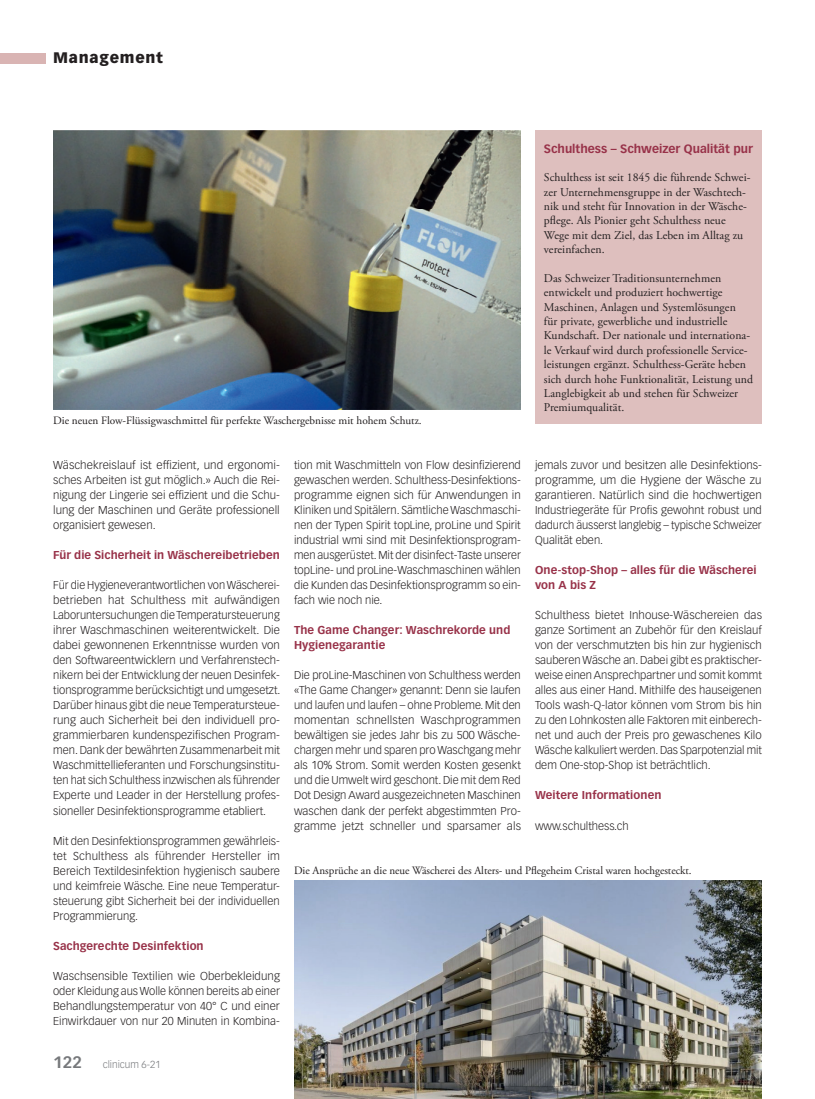
<style>
.page{position:relative;width:815px;height:1099px;background:#fff}
.page>*{position:absolute;margin:0;border:0;box-sizing:border-box;transform-origin:0 0}
.t1{font:900 15px "Vectora LT Std";letter-spacing:.05em;color:#231f20}
.t2{font:11.88px/14.4px "Adobe Garamond Pro";letter-spacing:.005em;color:#231f20}
.t3{font:700 11.88px "Vectora LT Std";color:#983249}
.t4{font:300 11.25px/15px "Vectora LT Std";color:#231f20;text-align:justify}
.t5{font:700 11.25px/15px "Vectora LT Std";letter-spacing:.005em;color:#983249}
.t6{font:11.25px "Adobe Garamond Pro";color:#231f20}
.t7{font:300 10px "Vectora LT Std";color:#76787b}
.s1{font-weight:700;font-size:16.25px}
</style>
<div class="page">
<div style="left:0;top:53px;width:45px;height:10px;background:#d9b4b3"></div>
<div style="left:535px;top:130px;width:227px;height:294px;background:#debfbe"></div>
<img style="left:53px;top:130px;width:468px;height:279px">
<img style="left:294px;top:881px;width:468px;height:217px">
<h1 class="t1" style="left:53px;top:49px;width:111px">Management</h1>
<p class="t6" style="left:53px;top:414px;width:370px">Die neuen Flow-Flüssigwaschmittel für perfekte Waschergebnisse mit hohem Schutz.</p>
<p class="t3" style="left:544px;top:141px;width:211px">Schulthess – Schweizer Qualität pur</p>
<p class="t2" style="left:544px;top:171px;width:208px">Schulthess ist seit 1845 die führende Schwei&shy;zer Unternehmensgruppe in der Waschtech&shy;nik und steht für Innovation in der Wäsche&shy;pflege. Als Pionier geht Schulthess neue Wege mit dem Ziel, das Leben im Alltag zu vereinfachen.</p>
<p class="t2" style="left:544px;top:271px;width:211px">Das Schweizer Traditionsunternehmen entwickelt und produziert hochwertige Maschinen, Anlagen und Systemlösungen<br>für private, gewerbliche und industrielle Kundschaft. Der nationale und internationa&shy;le Verkauf wird durch professionelle Service&shy;leistungen ergänzt. Schulthess-Geräte heben sich durch hohe Funktionalität, Leistung und Langlebigkeit ab und stehen für Schweizer Premiumqualität.</p>
<p class="t4" style="left:53px;top:458px;width:228px">Wäschekreislauf ist effizient, und ergonomi&shy;sches Arbeiten ist gut möglich.» Auch die Rei&shy;nigung der Lingerie sei effizient und die Schu&shy;lung der Maschinen und Geräte professionell organisiert gewesen.</p>
<p class="t5" style="left:53px;top:548px;width:228px">Für die Sicherheit in Wäschereibetrieben</p>
<p class="t4" style="left:53px;top:578px;width:229px">Für die Hygieneverantwortlichen von Wäscherei&shy;betrieben hat Schulthess mit aufwändigen Laboruntersuchungen die Temperatursteuerung ihrer Waschmaschinen weiterentwickelt. Die dabei gewonnenen Erkenntnisse wurden von den Softwareentwicklern und Verfahrenstech&shy;nikern bei der Entwicklung der neuen Desinfek&shy;tionsprogramme berücksichtigt und umgesetzt.<br>Darüber hinaus gibt die neue Temperatursteue&shy;rung auch Sicherheit bei den individuell pro&shy;grammierbaren kundenspezifischen Program&shy;men. Dank der bewährten Zusammenarbeit mit Waschmittellieferanten und Forschungsinstitu&shy;ten hat sich Schulthess inzwischen als führender Experte und Leader in der Herstellung profes&shy;sioneller Desinfektionsprogramme etabliert.</p>
<p class="t4" style="left:53px;top:833px;width:228px">Mit den Desinfektionsprogrammen gewährleis&shy;tet Schulthess als führender Hersteller im Bereich Textildesinfektion hygienisch saubere und keimfreie Wäsche. Eine neue Temperatur&shy;steuerung gibt Sicherheit bei der individuellen Programmierung.</p>
<p class="t5" style="left:53px;top:938px;width:152px">Sachgerechte Desinfektion</p>
<p class="t4" style="left:53px;top:968px;width:228px">Waschsensible Textilien wie Oberbekleidung oder Kleidung aus Wolle können bereits ab einer Behandlungstemperatur von 40° C und einer Einwirkdauer von nur 20 Minuten in Kombina-</p>
<p class="t7" style="left:53px;top:1058px;width:109px"><span class="s1">122</span> clinicum 6-21</p>
<p class="t4" style="left:294px;top:458px;width:228px">tion mit Waschmitteln von Flow desinfizierend gewaschen werden. Schulthess-Desinfektions&shy;programme eignen sich für Anwendungen in Kliniken und Spitälern. Sämtliche Waschmaschi&shy;nen der Typen Spirit topLine, proLine und Spirit industrial wmi sind mit Desinfektionsprogram&shy;men ausgerüstet. Mit der disinfect-Taste unserer topLine- und proLine-Waschmaschinen wählen die Kunden das Desinfektionsprogramm so ein&shy;fach wie noch nie.</p>
<p class="t5" style="left:294px;top:623px;width:218px">The Game Changer: Waschrekorde und<br>Hygienegarantie</p>
<p class="t4" style="left:294px;top:668px;width:228px">Die proLine-Maschinen von Schulthess werden «The Game Changer» genannt: Denn sie laufen und laufen und laufen – ohne Probleme. Mit den momentan schnellsten Waschprogrammen bewältigen sie jedes Jahr bis zu 500 Wäsche&shy;chargen mehr und sparen pro Waschgang mehr als 10% Strom. Somit werden Kosten gesenkt und die Umwelt wird geschont. Die mit dem Red Dot Design Award ausgezeichneten Maschinen waschen dank der perfekt abgestimmten Pro&shy;gramme jetzt schneller und sparsamer als</p>
<p class="t4" style="left:535px;top:458px;width:228px">jemals zuvor und besitzen alle Desinfektions&shy;programme, um die Hygiene der Wäsche zu garantieren. Natürlich sind die hochwertigen Industriegeräte für Profis gewohnt robust und dadurch äusserst langlebig – typische Schweizer Qualität eben.</p>
<p class="t5" style="left:535px;top:563px;width:223px">One-stop-Shop – alles für die Wäscherei von A bis Z</p>
<p class="t4" style="left:535px;top:608px;width:228px">Schulthess bietet Inhouse-Wäschereien das ganze Sortiment an Zubehör für den Kreislauf von der verschmutzten bis hin zur hygienisch sauberen Wäsche an. Dabei gibt es praktischer&shy;weise einen Ansprechpartner und somit kommt alles aus einer Hand. Mithilfe des hauseigenen Tools wash-Q-lator können vom Strom bis hin zu den Lohnkosten alle Faktoren mit einberech&shy;net und auch der Preis pro gewaschenes Kilo Wäsche kalkuliert werden. Das Sparpotenzial mit dem One-stop-Shop ist beträchtlich.</p>
<p class="t5" style="left:535px;top:788px;width:128px">Weitere Informationen</p>
<p class="t4" style="left:535px;top:818px;width:95px">www.schulthess.ch</p>
<p class="t6" style="left:294px;top:863px;width:399px">Die Ansprüche an die neue Wäscherei des Alters- und Pflegeheim Cristal waren hochgesteckt.</p>
</div>
